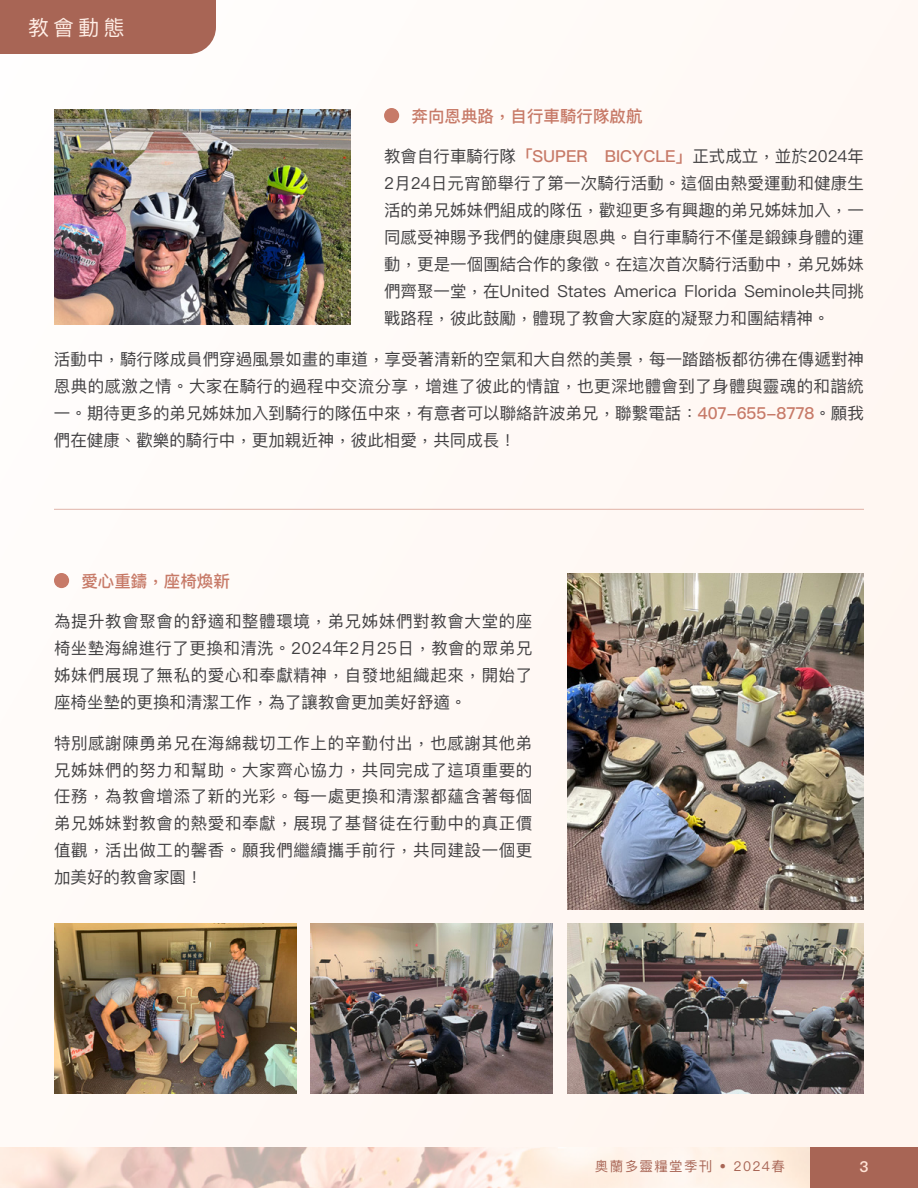
<style>
.page{position:relative;width:918px;height:1188px;background:#fff}
.page>*{position:absolute;margin:0;border:0;box-sizing:border-box;transform-origin:0 0}
.t1{font:21px "Ping Fang HK";color:#ffeee6}
.t2{font:16.5px/27px "Ping Fang HK";color:#414042;text-align:justify}
.t3{font:500 16.5px "Ping Fang HK";color:#c77a68}
.t4{font:600 15px "Ping Fang HK";color:#ffe2d4}
.t5{font:13.5px "Ping Fang SC";letter-spacing:.1em;color:#a86555}
.s1{font-weight:500;color:#c77a68}
</style>
<div class="page">
<div style="left:0;top:0;width:918px;height:1148px;background:#fff9f6"></div>
<div style="left:384px;top:108px;width:15px;height:15px;background:#c77a68;border-radius:50%"></div>
<img style="left:0;top:1148px;width:810px;height:40px">
<div style="left:810px;top:1148px;width:108px;height:40px;background:#a86555"></div>
<div style="left:0;top:0;width:216px;height:54px;background:#a86555"></div>
<img style="left:54px;top:110px;width:297px;height:214px">
<hr style="left:54px;top:509px;width:810px;height:1px;background:#c77a68">
<div style="left:54px;top:573px;width:15px;height:15px;background:#c77a68;border-radius:50%"></div>
<img style="left:567px;top:923px;width:297px;height:170px">
<img style="left:54px;top:923px;width:242px;height:170px">
<img style="left:311px;top:923px;width:242px;height:170px">
<img style="left:567px;top:573px;width:297px;height:336px">
<p class="t1" style="left:28px;top:14px;width:98px">教會動態</p>
<p class="t3" style="left:412px;top:105px;width:232px">奔向恩典路，自行車騎行隊啟航</p>
<p class="t2" style="left:384px;top:142px;width:481px">教會自行車騎行隊<span class="s1">「SUPER BICYCLE」</span>正式成立，並於2024年2月24日元宵節舉行了第一次騎行活動。這個由熱愛運動和健康生活的弟兄姊妹們組成的隊伍，歡迎更多有興趣的弟兄姊妹加入，一同感受神賜予我們的健康與恩典。自行車騎行不僅是鍛鍊身體的運動，更是一個團結合作的象徵。在這次首次騎行活動中，弟兄姊妹們齊聚一堂，在United States America Florida Seminole共同挑戰路程，彼此鼓勵，體現了教會大家庭的凝聚力和團結精神。</p>
<p class="t2" style="left:54px;top:345px;width:812px">活動中，騎行隊成員們穿過風景如畫的車道，享受著清新的空氣和大自然的美景，每一踏踏板都彷彿在傳遞對神恩典的感激之情。大家在騎行的過程中交流分享，增進了彼此的情誼，也更深地體會到了身體與靈魂的和諧統一。期待更多的弟兄姊妹加入到騎行的隊伍中來，有意者可以聯絡許波弟兄，聯繫電話：<span class="s1">407-655-8778</span>。願我們在健康、歡樂的騎行中，更加親近神，彼此相愛，共同成長！</p>
<p class="t3" style="left:81px;top:570px;width:150px">愛心重鑄，座椅煥新</p>
<p class="t2" style="left:54px;top:607px;width:480px">為提升教會聚會的舒適和整體環境，弟兄姊妹們對教會大堂的座椅坐墊海綿進行了更換和清洗。2024年2月25日，教會的眾弟兄姊妹們展現了無私的愛心和奉獻精神，自發地組織起來，開始了座椅坐墊的更換和清潔工作，為了讓教會更加美好舒適。</p>
<p class="t2" style="left:54px;top:729px;width:480px">特別感謝陳勇弟兄在海綿裁切工作上的辛勤付出，也感謝其他弟兄姊妹們的努力和幫助。大家齊心協力，共同完成了這項重要的任務，為教會增添了新的光彩。每一處更換和清潔都蘊含著每個弟兄姊妹對教會的熱愛和奉獻，展現了基督徒在行動中的真正價值觀，活出做工的馨香。願我們繼續攜手前行，共同建設一個更加美好的教會家園！</p>
<p class="t5" style="left:595px;top:1158px;width:191px">奧蘭多靈糧堂季刊 • 2024春</p>
<p class="t4" style="left:860px;top:1157px;width:10px">3</p>
</div>
